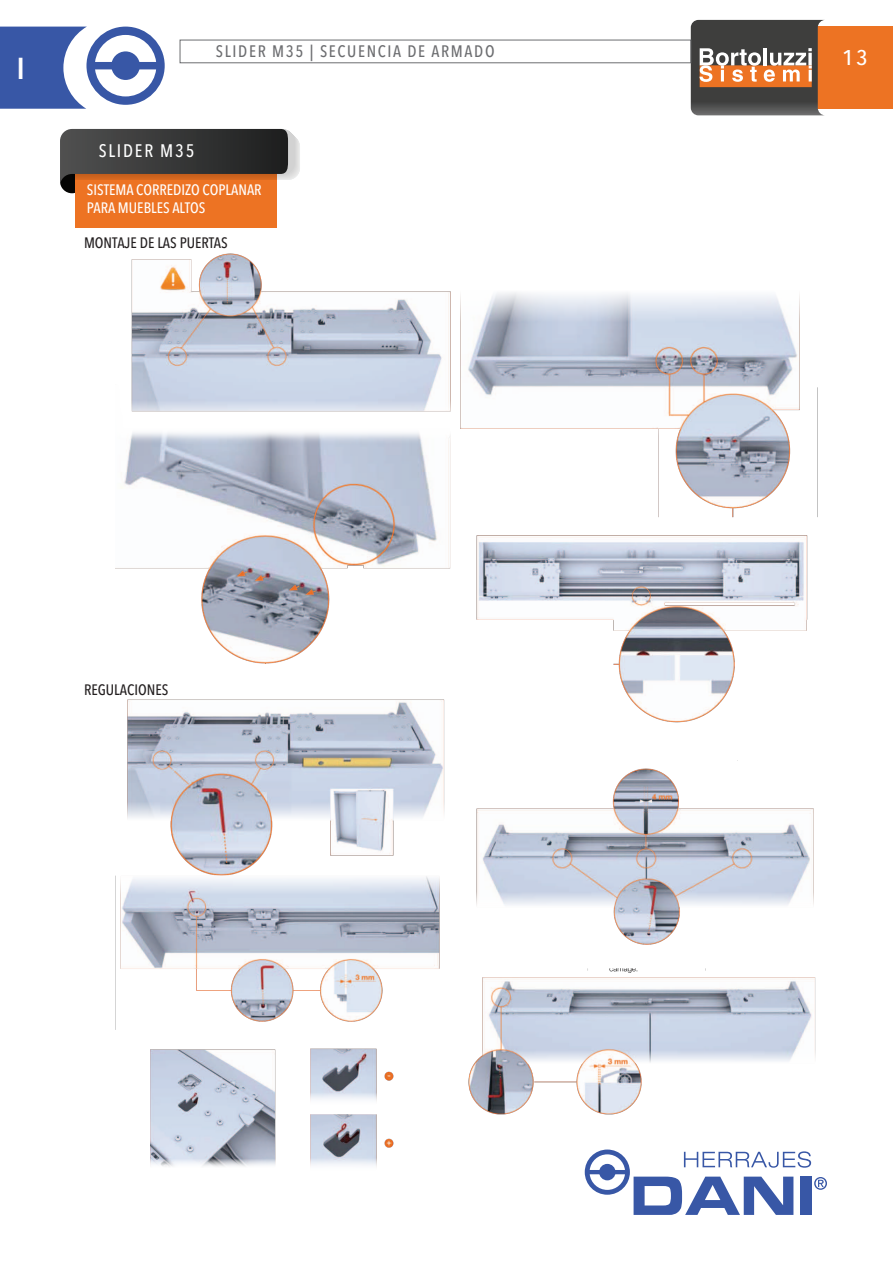
<style>
.page{position:relative;width:893px;height:1263px;background:#fff}
.page>*{position:absolute;margin:0;border:0;box-sizing:border-box;transform-origin:0 0}
.t1{font:600 condensed 30px "Avenir Next LT Pro";color:#fff}
.t2{font:500 condensed 21.15px "Avenir Next LT Pro";color:#fff;scale:1.13 1}
.t3{font:500 condensed 18px "Avenir Next LT Pro";letter-spacing:.1em;color:#fff}
.t4{font:500 condensed 16.5px "Avenir Next LT Pro";letter-spacing:.1em;color:#6c6d70}
.t5{font:500 condensed 15px/18px "Avenir Next LT Pro";color:#fff}
.t6{font:500 condensed 15px "Avenir Next LT Pro";color:#231f20}
</style>
<div class="page">
<svg style="left:585px;top:1170px;width:242px;height:45px"></svg>
<div style="left:703px;top:27px;width:190px;height:82px;background:#ed7323"></div>
<svg style="left:0;top:27px;width:165px;height:82px"></svg>
<div style="left:180px;top:40px;width:511px;height:23px;border:1px solid #6c6d70"></div>
<img style="left:115px;top:253px;width:701px;height:917px">
<div style="left:60px;top:169px;width:24px;height:24px;background:#050504;border-radius:50%"></div>
<div style="left:75px;top:135px;width:202px;height:93px;background:#ed7323"></div>
<svg style="left:60px;top:129px;width:240px;height:57px;background:#5f4b3d"></svg>
<svg style="left:691px;top:20px;width:134px;height:95px"></svg>
<h1 class="t1" style="left:17px;top:50px;width:9px">I</h1>
<p class="t4" style="left:216px;top:42px;width:280px">SLIDER M35 | SECUENCIA DE ARMADO</p>
<p class="t3" style="left:99px;top:140px;width:97px">SLIDER M35</p>
<p class="t5" style="left:87px;top:181px;width:176px">SISTEMA CORREDIZO COPLANAR<br>PARA MUEBLES ALTOS</p>
<p class="t6" style="left:84px;top:233px;width:145px">MONTAJE DE LAS PUERTAS</p>
<p class="t6" style="left:84px;top:681px;width:86px">REGULACIONES</p>
<h2 class="t2" style="left:842px;top:45px;width:24px">13</h2>
</div>
